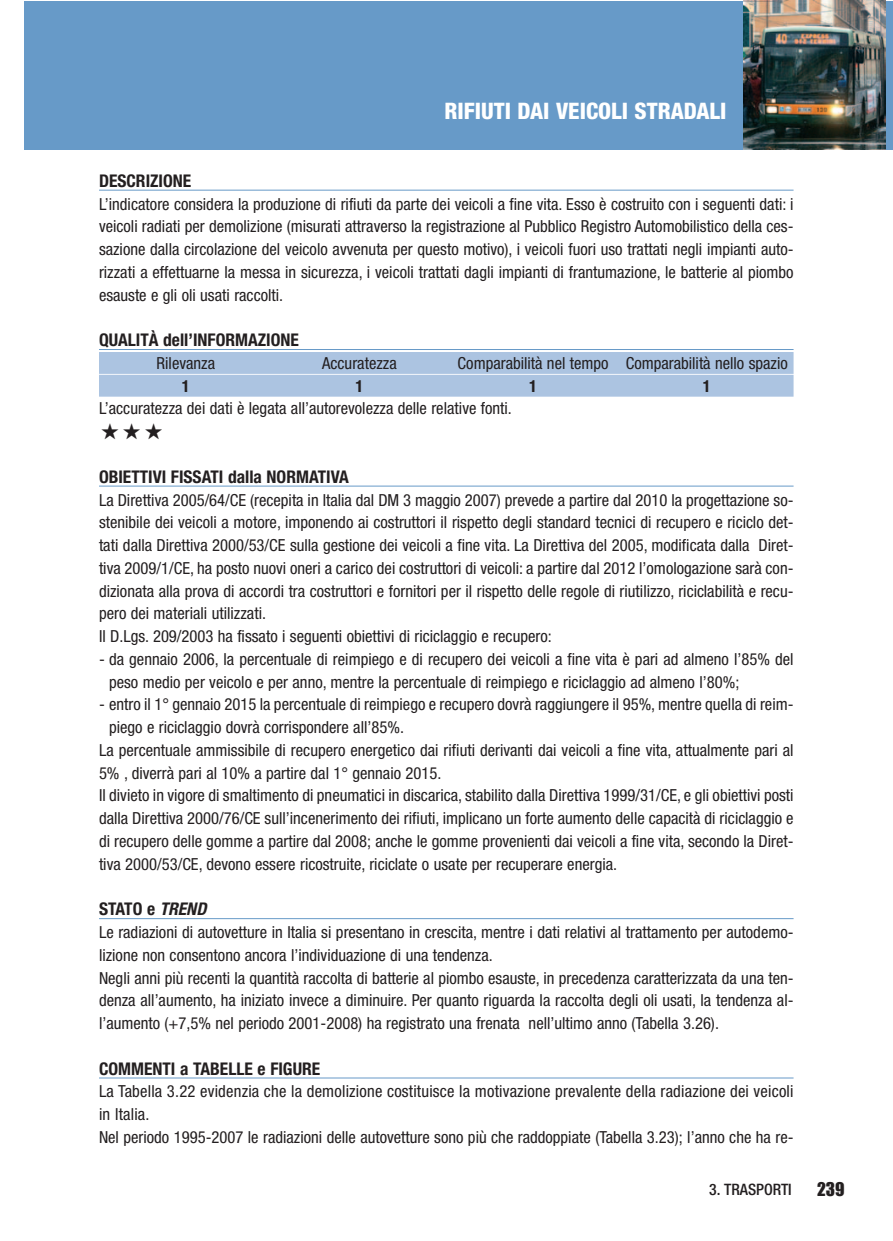
<style>
.page{position:relative;width:893px;height:1241px;background:#fff}
.page>*{position:absolute;margin:0;border:0;box-sizing:border-box;transform-origin:0 0}
.t1{font:800 condensed 22.75px "Helvetica Neue";color:#fff}
.t2{font:700 condensed 17.5px "Helvetica Neue";color:#231f20}
.t3{font:17.5px "Impact";color:#231f20}
.t4{font:condensed 16.62px/22.8px "Helvetica Neue";color:#231f20}
.t5{font:700 condensed 16.62px "Helvetica Neue";color:#231f20}
.t6{font:500 condensed 15.75px "Helvetica Neue";color:#231f20}
.s1{font-style:italic}
</style>
<div class="page">
<hr style="left:99px;top:190px;width:694px;height:1px;background:#679ac8">
<hr style="left:99px;top:349px;width:694px;height:1px;background:#679ac8">
<div style="left:99px;top:352px;width:694px;height:22px;background:#acc4e1"></div>
<div style="left:99px;top:375px;width:694px;height:21px;background:#acc4e1"></div>
<hr style="left:99px;top:485px;width:694px;height:1px;background:#679ac8">
<hr style="left:99px;top:918px;width:694px;height:1px;background:#679ac8">
<hr style="left:99px;top:1077px;width:694px;height:1px;background:#679ac8">
<div style="left:25px;top:1px;width:868px;height:148px;background:#679ac8"></div>
<img style="left:744px;top:1px;width:141px;height:148px">
<h1 class="t1" style="left:444px;top:102px;width:283px">RIFIUTI DAI VEICOLI STRADALI</h1>
<p class="t2" style="left:99px;top:174px;width:94px">DESCRIZIONE</p>
<p class="t4" style="left:99px;top:194px;width:696px;text-align:justify">L’indicatore considera la produzione di rifiuti da parte dei veicoli a fine vita. Esso è costruito con i seguenti dati: i veicoli radiati per demolizione (misurati attraverso la registrazione al Pubblico Registro Automobilistico della ces&shy;sazione dalla circolazione del veicolo avvenuta per questo motivo), i veicoli fuori uso trattati negli impianti auto&shy;rizzati a effettuarne la messa in sicurezza, i veicoli trattati dagli impianti di frantumazione, le batterie al piombo esauste e gli oli usati raccolti.</p>
<p class="t2" style="left:99px;top:333px;width:201px">QUALITÀ dell’INFORMAZIONE</p>
<p class="t4" style="left:157px;top:353px;width:60px">Rilevanza</p>
<p class="t4" style="left:322px;top:353px;width:76px">Accuratezza</p>
<p class="t4" style="left:458px;top:353px;width:332px">Comparabilità nel tempo Comparabilità nello spazio</p>
<p class="t5" style="left:182px;top:380px;width:9px">1</p>
<p class="t5" style="left:355px;top:380px;width:9px">1</p>
<p class="t5" style="left:529px;top:380px;width:9px">1</p>
<p class="t5" style="left:703px;top:380px;width:9px">1</p>
<p class="t4" style="left:99px;top:398px;width:414px">L’accuratezza dei dati è legata all’autorevolezza delle relative fonti.</p>
<p class="t2" style="left:99px;top:470px;width:251px">OBIETTIVI FISSATI dalla NORMATIVA</p>
<p class="t4" style="left:99px;top:489px;width:696px">La Direttiva 2005/64/CE (recepita in Italia dal DM 3 maggio 2007) prevede a partire dal 2010 la progettazione so&shy;stenibile dei veicoli a motore, imponendo ai costruttori il rispetto degli standard tecnici di recupero e riciclo det&shy;tati dalla Direttiva 2000/53/CE sulla gestione dei veicoli a fine vita. La Direttiva del 2005, modificata dalla Diret&shy;tiva 2009/1/CE, ha posto nuovi oneri a carico dei costruttori di veicoli: a partire dal 2012 l’omologazione sarà con&shy;dizionata alla prova di accordi tra costruttori e fornitori per il rispetto delle regole di riutilizzo, riciclabilità e recu&shy;pero dei materiali utilizzati.<br>Il D.Lgs. 209/2003 ha fissato i seguenti obiettivi di riciclaggio e recupero:</p>
<p class="t4" style="left:109px;top:649px;width:686px;text-indent:-10px">- da gennaio 2006, la percentuale di reimpiego e di recupero dei veicoli a fine vita è pari ad almeno l’85% del peso medio per veicolo e per anno, mentre la percentuale di reimpiego e riciclaggio ad almeno l’80%;</p>
<p class="t4" style="left:99px;top:694px;width:696px">- entro il 1° gennaio 2015 la percentuale di reimpiego e recupero dovrà raggiungere il 95%, mentre quella di reim-</p>
<p class="t4" style="left:109px;top:717px;width:296px">piego e riciclaggio dovrà corrispondere all’85%.</p>
<p class="t4" style="left:99px;top:740px;width:696px">La percentuale ammissibile di recupero energetico dai rifiuti derivanti dai veicoli a fine vita, attualmente pari al</p>
<p class="t4" style="left:99px;top:762px;width:344px">5% , diverrà pari al 10% a partire dal 1° gennaio 2015.</p>
<p class="t4" style="left:99px;top:785px;width:696px">Il divieto in vigore di smaltimento di pneumatici in discarica, stabilito dalla Direttiva 1999/31/CE, e gli obiettivi posti</p>
<p class="t4" style="left:99px;top:808px;width:696px">dalla Direttiva 2000/76/CE sull’incenerimento dei rifiuti, implicano un forte aumento delle capacità di riciclaggio e</p>
<p class="t4" style="left:99px;top:831px;width:696px">di recupero delle gomme a partire dal 2008; anche le gomme provenienti dai veicoli a fine vita, secondo la Diret-</p>
<p class="t4" style="left:99px;top:853px;width:520px">tiva 2000/53/CE, devono essere ricostruite, riciclate o usate per recuperare energia.</p>
<p class="t2" style="left:99px;top:902px;width:112px">STATO e <span class="s1">TREND</span></p>
<p class="t4" style="left:99px;top:922px;width:696px">Le radiazioni di autovetture in Italia si presentano in crescita, mentre i dati relativi al trattamento per autodemo&shy;lizione non consentono ancora l’individuazione di una tendenza.<br>Negli anni più recenti la quantità raccolta di batterie al piombo esauste, in precedenza caratterizzata da una ten&shy;denza all’aumento, ha iniziato invece a diminuire. Per quanto riguarda la raccolta degli oli usati, la tendenza al&shy;l’aumento (+7,5% nel periodo 2001-2008) ha registrato una frenata nell’ultimo anno (Tabella 3.26).</p>
<p class="t2" style="left:99px;top:1061px;width:223px">COMMENTI a TABELLE e FIGURE</p>
<p class="t4" style="left:99px;top:1081px;width:696px">La Tabella 3.22 evidenzia che la demolizione costituisce la motivazione prevalente della radiazione dei veicoli in Italia.<br>Nel periodo 1995-2007 le radiazioni delle autovetture sono più che raddoppiate (Tabella 3.23); l’anno che ha re-</p>
<p class="t6" style="left:709px;top:1183px;width:84px">3. TRASPORTI</p>
<p class="t3" style="left:817px;top:1183px;width:29px">239</p>
</div>
